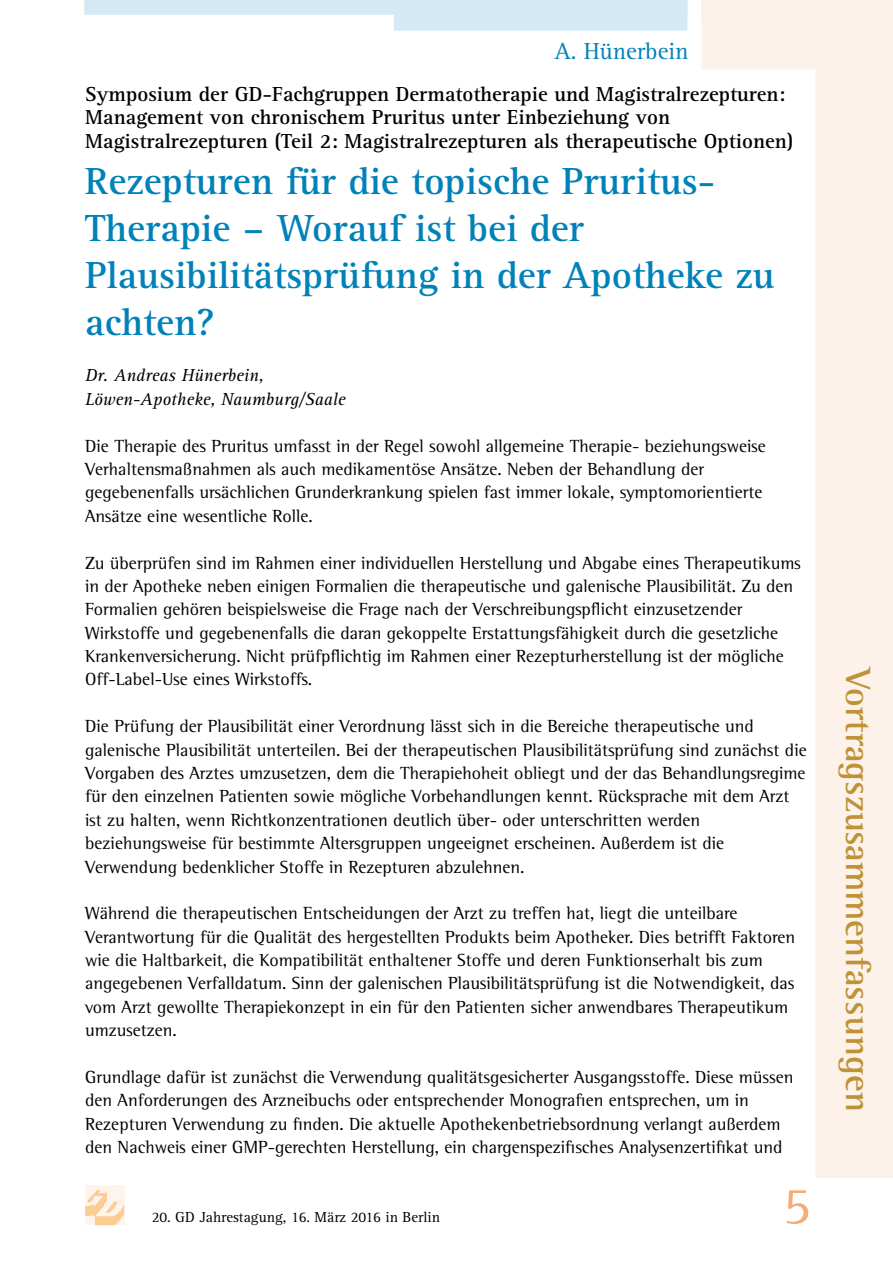
<style>
.page{position:relative;width:893px;height:1263px;background:#fff}
.page>*{position:absolute;margin:0;border:0;box-sizing:border-box;transform-origin:0 0}
.t1{font:54px "Agfa Rotis Serif";color:#f5ac75}
.t2{font:700 39px/46.8px "Agfa Rotis Serif";color:#0082b8}
.t3{font:700 36px "Agfa Rotis Semi Serif";color:#bf9237}
.t4{font:24px "Agfa Rotis Serif";color:#0082b8}
.t5{font:700 21px/23.4px "Agfa Rotis Serif";color:#000}
.t6{font:18px/23.4px "Agfa Rotis Semi Serif";color:#000}
.t7{font:italic 18px/23.4px "Agfa Rotis Serif";color:#000}
.t8{font:15px "Agfa Rotis Serif";color:#000}
</style>
<div class="page">
<svg style="left:701px;top:21px;width:192px;height:1157px"></svg>
<div style="left:85px;top:1186px;width:39px;height:39px;background:#fef4eb"></div>
<svg style="left:85px;top:1189px;width:39px;height:36px"></svg>
<svg style="left:84px;top:0;width:603px;height:31px"></svg>
<div style="left:701px;top:0;width:192px;height:21px;background:#fcf2ea"></div>
<h3 class="t4" style="left:554px;top:38px;width:135px">A. Hünerbein</h3>
<p class="t5" style="left:85px;top:83px;width:710px">Symposium der GD-Fachgruppen Dermatotherapie und Magistralrezepturen:<br>Management von chronischem Pruritus unter Einbeziehung von<br>Magistralrezepturen (Teil 2: Magistralrezepturen als therapeutische Optionen)</p>
<h2 class="t2" style="left:85px;top:159px;width:691px">Rezepturen für die topische Pruritus-<br>Therapie – Worauf ist bei der<br>Plausibilitätsprüfung in der Apotheke zu achten?</h2>
<p class="t7" style="left:85px;top:364px;width:262px">Dr. Andreas Hünerbein,<br>Löwen-Apotheke, Naumburg/Saale</p>
<p class="t6" style="left:85px;top:434px;width:682px">Die Therapie des Pruritus umfasst in der Regel sowohl allgemeine Therapie- beziehungsweise Verhaltensmaßnahmen als auch medikamentöse Ansätze. Neben der Behandlung der gegebenenfalls ursächlichen Grunderkrankung spielen fast immer lokale, symptomorientierte Ansätze eine wesentliche Rolle.</p>
<p class="t6" style="left:85px;top:551px;width:717px">Zu überprüfen sind im Rahmen einer individuellen Herstellung und Abgabe eines Therapeutikums in der Apotheke neben einigen Formalien die therapeutische und galenische Plausibilität. Zu den Formalien gehören beispielsweise die Frage nach der Verschreibungspflicht einzusetzender Wirkstoffe und gegebenenfalls die daran gekoppelte Erstattungsfähigkeit durch die gesetzliche Krankenversicherung. Nicht prüfpflichtig im Rahmen einer Rezepturherstellung ist der mögliche Off-Label-Use eines Wirkstoffs.</p>
<p class="t6" style="left:85px;top:714px;width:723px">Die Prüfung der Plausibilität einer Verordnung lässt sich in die Bereiche therapeutische und galenische Plausibilität unterteilen. Bei der therapeutischen Plausibilitätsprüfung sind zunächst die Vorgaben des Arztes umzusetzen, dem die Therapiehoheit obliegt und der das Behandlungsregime für den einzelnen Patienten sowie mögliche Vorbehandlungen kennt. Rücksprache mit dem Arzt ist zu halten, wenn Richtkonzentrationen deutlich über- oder unterschritten werden beziehungsweise für bestimmte Altersgruppen ungeeignet erscheinen. Außerdem ist die Verwendung bedenklicher Stoffe in Rezepturen abzulehnen.</p>
<p class="t6" style="left:85px;top:901px;width:711px">Während die therapeutischen Entscheidungen der Arzt zu treffen hat, liegt die unteilbare Verantwortung für die Qualität des hergestellten Produkts beim Apotheker. Dies betrifft Faktoren wie die Haltbarkeit, die Kompatibilität enthaltener Stoffe und deren Funktionserhalt bis zum angegebenen Verfalldatum. Sinn der galenischen Plausibilitätsprüfung ist die Notwendigkeit, das vom Arzt gewollte Therapiekonzept in ein für den Patienten sicher anwendbares Therapeutikum umzusetzen.</p>
<p class="t6" style="left:85px;top:1065px;width:710px">Grundlage dafür ist zunächst die Verwendung qualitätsgesicherter Ausgangsstoffe. Diese müssen den Anforderungen des Arzneibuchs oder entsprechender Monografien entsprechen, um in Rezepturen Verwendung zu finden. Die aktuelle Apothekenbetriebsordnung verlangt außerdem den Nachweis einer GMP-gerechten Herstellung, ein chargenspezifisches Analysenzertifikat und</p>
<p class="t8" style="left:152px;top:1208px;width:290px">20. GD Jahrestagung, 16. März 2016 in Berlin</p>
<h1 class="t1" style="left:783px;top:1175px;width:30px">5</h1>
<h3 class="t3" style="left:880px;top:668px;width:445px;rotate:90deg">Vortragszusammenfassungen</h3>
</div>
